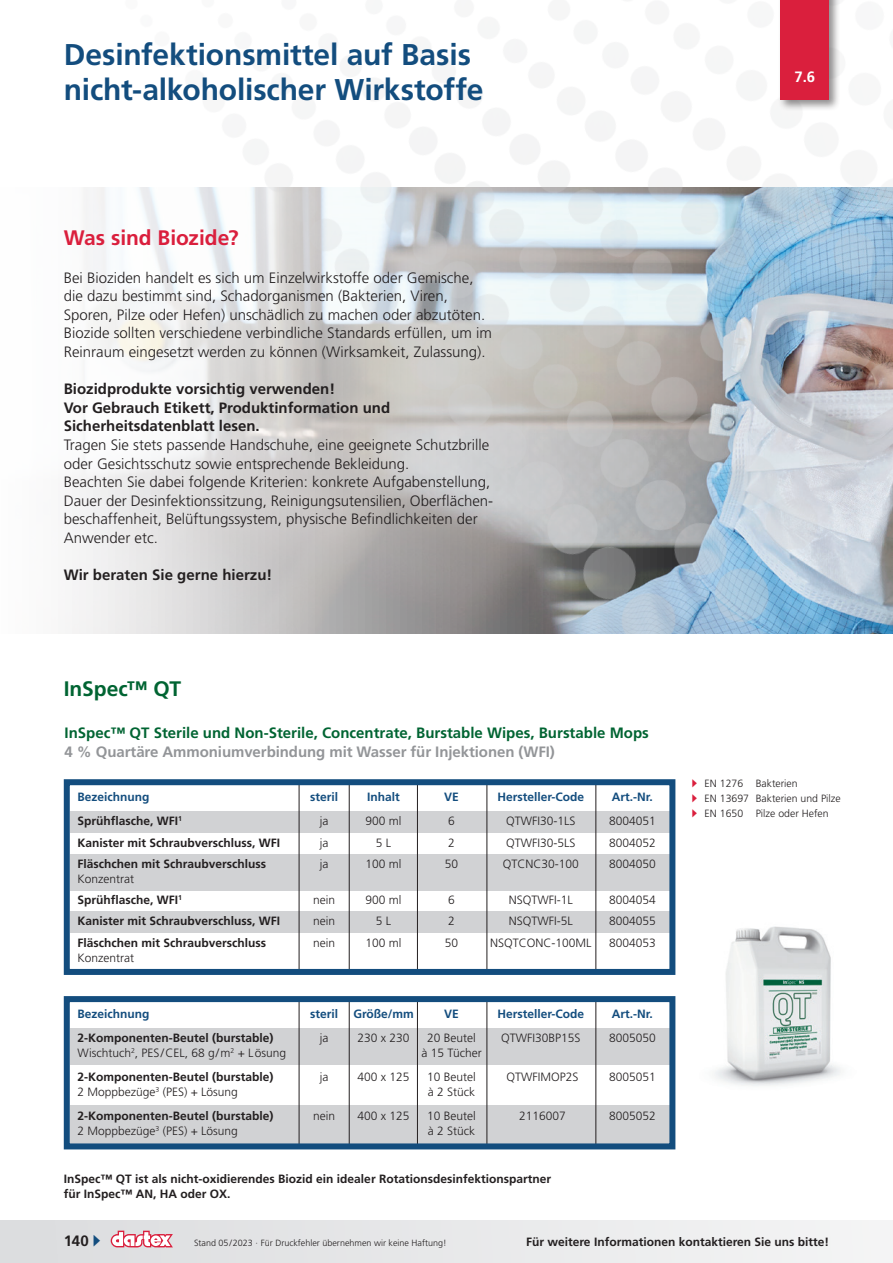
<style>
.page{position:relative;width:893px;height:1263px;background:#fff}
.page>*{position:absolute;margin:0;border:0;box-sizing:border-box;transform-origin:0 0}
.t1{font:700 30px/34.5px "Frutiger LT Std";letter-spacing:-.005em;color:#134d7e}
.t2{font:700 21px "Frutiger LT Std";letter-spacing:-.005em;color:#da1f3d}
.t3{font:700 21px "Frutiger LT Std";letter-spacing:-.005em;color:#006432}
.t4{font:300 15px/18.6px "Frutiger LT Std";color:#231f20}
.t5{font:700 15px/18.6px "Frutiger LT Std";color:#231f20}
.t6{font:700 15px "Frutiger LT Std";color:#006432}
.t7{font:700 15px "Frutiger LT Std";letter-spacing:-.005em;color:#939598}
.t8{font:700 15px "Frutiger LT Std";color:#fff}
.t9{font:700 12px/15px "Frutiger LT Std";color:#231f20}
.t10{font:300 12px "Frutiger LT Std";color:#231f20}
.t11{font:700 12px "Frutiger LT Std";color:#134d7e}
.t12{font:300 10.5px/15px "Frutiger LT Std";color:#231f20}
.t13{font:300 9px "Frutiger LT Std";color:#231f20}
.s1{font-weight:300}
.s2{color:#da1f3d}
.s3{color:#134d7e}
</style>
<div class="page">
<div style="left:0;top:1220px;width:893px;height:43px;background:#e8e9ea"></div>
<svg style="left:111px;top:1230px;width:62px;height:17px"></svg>
<img style="left:714px;top:926px;width:127px;height:160px">
<img style="left:113px;top:101px;width:780px;height:533px">
<div style="left:778px;top:0;width:62px;height:111px;background:#231f20;opacity:.5"></div>
<div style="left:781px;top:0;width:48px;height:100px;background:#da1f3d"></div>
<div style="left:70px;top:811px;width:603px;height:21px;background:#d1d2d4"></div>
<div style="left:70px;top:854px;width:603px;height:36px;background:#d1d2d4"></div>
<div style="left:70px;top:912px;width:603px;height:21px;background:#d1d2d4"></div>
<hr style="left:486px;top:783px;width:1px;height:188px;background:#231f20">
<hr style="left:595px;top:783px;width:1px;height:188px;background:#231f20">
<hr style="left:349px;top:783px;width:1px;height:189px;background:#231f20">
<hr style="left:299px;top:783px;width:1px;height:189px;background:#231f20">
<hr style="left:417px;top:783px;width:1px;height:189px;background:#231f20">
<div style="left:64px;top:779px;width:611px;height:196px;border:6px solid #134d7e"></div>
<div style="left:70px;top:1028px;width:603px;height:37px;background:#d1d2d4"></div>
<div style="left:70px;top:1106px;width:603px;height:41px;background:#d1d2d4"></div>
<hr style="left:486px;top:1000px;width:1px;height:147px;background:#231f20">
<hr style="left:595px;top:1000px;width:1px;height:147px;background:#231f20">
<hr style="left:349px;top:1000px;width:1px;height:147px;background:#231f20">
<hr style="left:299px;top:1000px;width:1px;height:147px;background:#231f20">
<hr style="left:417px;top:1000px;width:1px;height:147px;background:#231f20">
<div style="left:64px;top:996px;width:611px;height:153px;border:6px solid #134d7e"></div>
<h1 class="t1" style="left:64px;top:37px;width:421px">Desinfektionsmittel auf Basis nicht-alkoholischer Wirkstoffe</h1>
<p class="t8" style="left:794px;top:68px;width:22px">7.6</p>
<h2 class="t2" style="left:64px;top:226px;width:176px">Was sind Biozide?</h2>
<p class="t4" style="left:64px;top:268px;width:430px">Bei Bioziden handelt es sich um Einzelwirkstoffe oder Gemische, die dazu bestimmt sind, Schadorganismen (Bakterien, Viren, Sporen, Pilze oder Hefen) unschädlich zu machen oder abzutöten.<br>Biozide sollten verschiedene verbindliche Standards erfüllen, um im Reinraum eingesetzt werden zu können (Wirksamkeit, Zulassung).</p>
<p class="t5" style="left:64px;top:380px;width:328px">Biozidprodukte vorsichtig verwenden!<br>Vor Gebrauch Etikett, Produktinformation und<br>Sicherheitsdatenblatt lesen.</p>
<p class="t4" style="left:64px;top:436px;width:430px">Tragen Sie stets passende Handschuhe, eine geeignete Schutzbrille oder Gesichtsschutz sowie entsprechende Bekleidung.<br>Beachten Sie dabei folgende Kriterien: konkrete Aufgabenstellung, Dauer der Desinfektionssitzung, Reinigungsutensilien, Oberflächen&shy;beschaffenheit, Belüftungssystem, physische Befindlichkeiten der Anwender etc.</p>
<p class="t5" style="left:64px;top:566px;width:210px">Wir beraten Sie gerne hierzu!</p>
<h2 class="t3" style="left:64px;top:676px;width:119px">InSpec™ QT</h2>
<p class="t6" style="left:64px;top:724px;width:586px">InSpec™ QT Sterile und Non-Sterile, Concentrate, Burstable Wipes, Burstable Mops</p>
<p class="t7" style="left:64px;top:743px;width:492px">4 % Quartäre Ammoniumverbindung mit Wasser für Injektionen (WFI)</p>
<p class="t11" style="left:77px;top:790px;width:73px">Bezeichnung</p>
<p class="t11" style="left:310px;top:790px;width:30px">steril</p>
<p class="t11" style="left:367px;top:790px;width:34px">Inhalt</p>
<p class="t11" style="left:444px;top:790px;width:16px">VE</p>
<p class="t11" style="left:498px;top:790px;width:88px">Hersteller-Code</p>
<p class="t11" style="left:612px;top:790px;width:42px">Art.-Nr.</p>
<p class="t9" style="left:77px;top:814px;width:106px">Sprühflasche, WFI<sup>1</sup></p>
<p class="t10" style="left:320px;top:814px;width:10px">ja</p>
<p class="t10" style="left:366px;top:814px;width:38px">900 ml</p>
<p class="t10" style="left:448px;top:814px;width:8px">6</p>
<p class="t10" style="left:506px;top:814px;width:71px">QTWFI30-1LS</p>
<p class="t10" style="left:609px;top:814px;width:48px">8004051</p>
<p class="t9" style="left:77px;top:835px;width:204px">Kanister mit Schraubverschluss, WFI</p>
<p class="t10" style="left:320px;top:836px;width:10px">ja</p>
<p class="t10" style="left:376px;top:836px;width:17px">5 L</p>
<p class="t10" style="left:448px;top:836px;width:8px">2</p>
<p class="t10" style="left:506px;top:836px;width:71px">QTWFI30-5LS</p>
<p class="t10" style="left:609px;top:836px;width:48px">8004052</p>
<p class="t9" style="left:77px;top:856px;width:190px">Fläschchen mit Schraubverschluss</p>
<p class="t10" style="left:320px;top:857px;width:10px">ja</p>
<p class="t10" style="left:366px;top:857px;width:38px">100 ml</p>
<p class="t10" style="left:445px;top:857px;width:15px">50</p>
<p class="t10" style="left:503px;top:857px;width:78px">QTCNC30-100</p>
<p class="t10" style="left:609px;top:857px;width:48px">8004050</p>
<p class="t9" style="left:77px;top:868px;width:106px;line-height:21.3px"><span class="s1">Konzentrat<br></span>Sprühflasche, WFI<sup>1</sup></p>
<p class="t10" style="left:313px;top:893px;width:24px">nein</p>
<p class="t10" style="left:366px;top:893px;width:38px">900 ml</p>
<p class="t10" style="left:448px;top:893px;width:8px">6</p>
<p class="t10" style="left:509px;top:893px;width:65px">NSQTWFI-1L</p>
<p class="t10" style="left:609px;top:893px;width:48px">8004054</p>
<p class="t9" style="left:77px;top:914px;width:204px">Kanister mit Schraubverschluss, WFI</p>
<p class="t10" style="left:313px;top:914px;width:24px">nein</p>
<p class="t10" style="left:376px;top:914px;width:17px">5 L</p>
<p class="t10" style="left:448px;top:914px;width:8px">2</p>
<p class="t10" style="left:509px;top:914px;width:65px">NSQTWFI-5L</p>
<p class="t10" style="left:609px;top:914px;width:48px">8004055</p>
<p class="t9" style="left:77px;top:935px;width:190px">Fläschchen mit Schraubverschluss</p>
<p class="t10" style="left:313px;top:936px;width:24px">nein</p>
<p class="t10" style="left:366px;top:936px;width:38px">100 ml</p>
<p class="t10" style="left:445px;top:936px;width:15px">50</p>
<p class="t10" style="left:490px;top:936px;width:103px">NSQTCONC-100ML</p>
<p class="t10" style="left:609px;top:936px;width:48px">8004053</p>
<p class="t10" style="left:77px;top:951px;width:58px">Konzentrat</p>
<p class="t11" style="left:77px;top:1007px;width:73px">Bezeichnung</p>
<p class="t11" style="left:310px;top:1007px;width:30px">steril</p>
<p class="t11" style="left:353px;top:1007px;width:62px">Größe/mm</p>
<p class="t11" style="left:444px;top:1007px;width:16px">VE</p>
<p class="t11" style="left:498px;top:1007px;width:88px">Hersteller-Code</p>
<p class="t11" style="left:612px;top:1007px;width:42px">Art.-Nr.</p>
<p class="t9" style="left:77px;top:1030px;width:198px">2-Komponenten-Beutel (burstable)</p>
<p class="t10" style="left:320px;top:1031px;width:10px">ja</p>
<p class="t10" style="left:358px;top:1031px;width:54px">230 x 230</p>
<p class="t10" style="left:427px;top:1031px;width:50px">20 Beutel</p>
<p class="t10" style="left:501px;top:1031px;width:81px">QTWFI30BP15S</p>
<p class="t10" style="left:609px;top:1031px;width:48px">8005050</p>
<p class="t10" style="left:77px;top:1046px;width:210px">Wischtuch<sup>2</sup>, PES/CEL, 68 g/m<sup>2</sup> + Lösung</p>
<p class="t10" style="left:422px;top:1046px;width:62px">à 15 Tücher</p>
<p class="t9" style="left:77px;top:1069px;width:198px">2-Komponenten-Beutel (burstable)</p>
<p class="t10" style="left:320px;top:1070px;width:10px">ja</p>
<p class="t10" style="left:358px;top:1070px;width:54px">400 x 125</p>
<p class="t10" style="left:427px;top:1070px;width:50px">10 Beutel</p>
<p class="t10" style="left:507px;top:1070px;width:73px">QTWFIMOP2S</p>
<p class="t10" style="left:609px;top:1070px;width:48px">8005051</p>
<p class="t10" style="left:77px;top:1085px;width:162px">2 Moppbezüge<sup>3</sup> (PES) + Lösung</p>
<p class="t10" style="left:428px;top:1085px;width:49px">à 2 Stück</p>
<p class="t9" style="left:77px;top:1108px;width:198px">2-Komponenten-Beutel (burstable)</p>
<p class="t10" style="left:313px;top:1109px;width:24px">nein</p>
<p class="t10" style="left:358px;top:1109px;width:54px">400 x 125</p>
<p class="t10" style="left:427px;top:1109px;width:50px">10 Beutel</p>
<p class="t10" style="left:519px;top:1109px;width:48px">2116007</p>
<p class="t10" style="left:609px;top:1109px;width:48px">8005052</p>
<p class="t10" style="left:77px;top:1124px;width:162px">2 Moppbezüge<sup>3</sup> (PES) + Lösung</p>
<p class="t10" style="left:428px;top:1124px;width:49px">à 2 Stück</p>
<p class="t9" style="left:64px;top:1171px;width:489px">InSpec™ QT ist als nicht-oxidierendes Biozid ein idealer Rotationsdesinfektionspartner für InSpec™ AN, HA oder OX.</p>
<p class="t12" style="left:692px;top:776px;width:150px"><span class="s2">▶</span> EN 1276 Bakterien<br><span class="s2">▶</span> EN 13697 Bakterien und Pilze <span class="s2">▶</span> EN 1650 Pilze oder Hefen</p>
<p class="t5" style="left:64px;top:1231px;width:39px">140 <span class="s3">▶</span></p>
<p class="t13" style="left:194px;top:1237px;width:254px">Stand 05/2023 · Für Druckfehler übernehmen wir keine Haftung!</p>
<p class="t9" style="left:526px;top:1234px;width:304px">Für weitere Informationen kontaktieren Sie uns bitte!</p>
</div>
